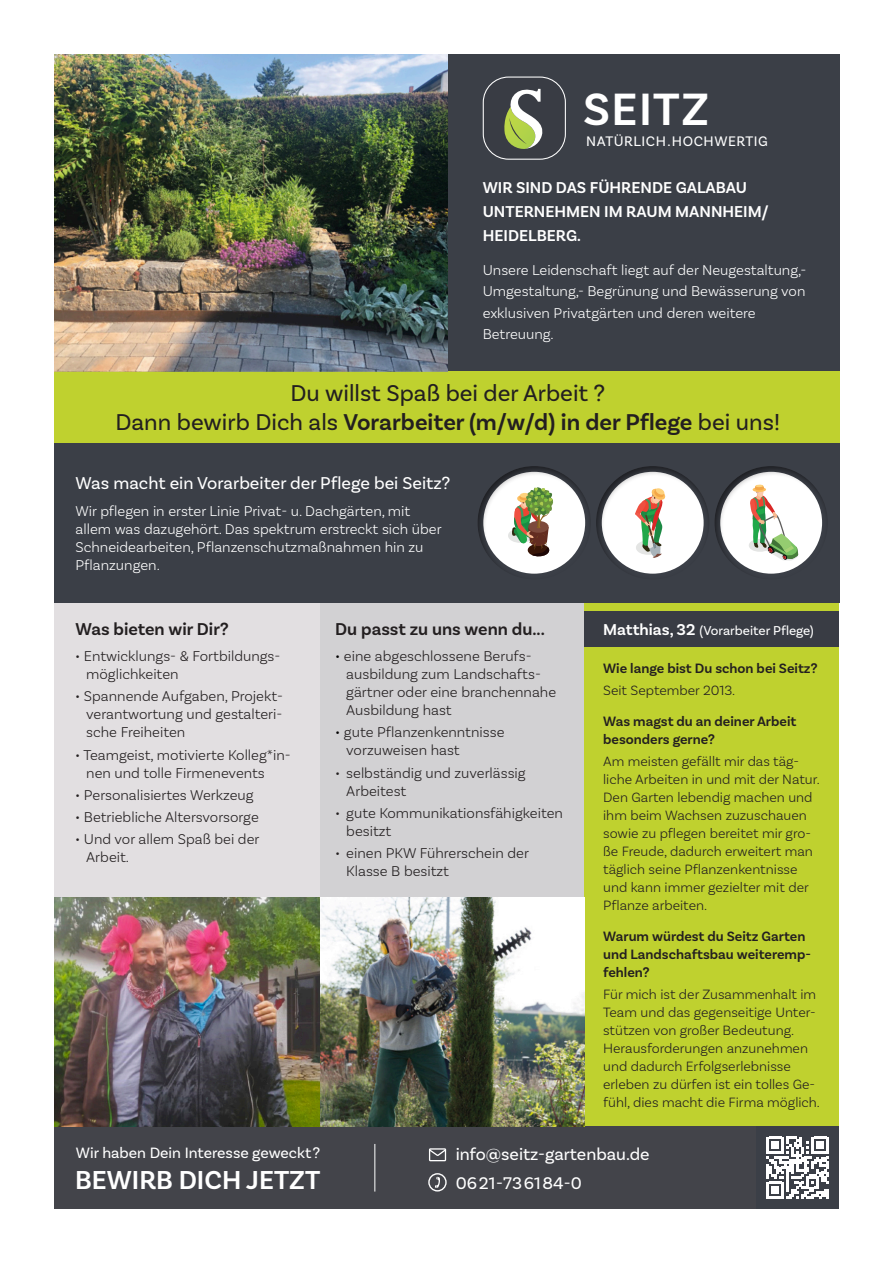
<style>
.page{position:relative;width:893px;height:1263px;background:#fff}
.page>*{position:absolute;margin:0;border:0;box-sizing:border-box;transform-origin:0 0}
.t1{font:600 47.55px "Basic Sans";letter-spacing:.03em;color:#fff}
.t2{font:600 27.3px "Basic Sans";color:#fff}
.t3{font:24px/28.8px "Basic Sans";color:#231f20;text-align:center}
.t4{font:18px "Basic Sans";color:#fff}
.t5{font:600 18px "Basic Sans";color:#231f20}
.t6{font:17.7px/28.5px "Basic Sans";color:#fff}
.t7{font:600 16.5px/24px "Basic Sans";color:#fff}
.t8{font:15.75px "Basic Sans";color:#fff}
.t9{font:300 15px/18px "Basic Sans";color:#231f20}
.t10{font:300 15px/18px "Basic Sans";color:#fff}
.t11{font:14.55px "Basic Sans";letter-spacing:.04em;color:#fff}
.t12{font:300 14.25px/18px "Basic Sans";color:#231f20}
.t13{font:600 14.25px/18px "Basic Sans";color:#231f20}
.t14{font:13.5px "Basic Sans";color:#fff}
.s1{font-weight:600}
.s2{color:#000}
.s3{font-weight:600;font-size:16.5px}
</style>
<div class="page">
<div style="left:54px;top:443px;width:786px;height:160px;background:#3b3f47"></div>
<div style="left:54px;top:603px;width:266px;height:523px;background:#e2dfe1"></div>
<div style="left:320px;top:603px;width:264px;height:523px;background:#d2d1d3"></div>
<div style="left:584px;top:603px;width:255px;height:523px;background:#bfd12f"></div>
<div style="left:54px;top:54px;width:786px;height:389px;background:#3b3f47"></div>
<div style="left:54px;top:371px;width:786px;height:72px;background:#bfd12f"></div>
<div style="left:584px;top:611px;width:255px;height:36px;background:#393c44"></div>
<div style="left:54px;top:1126px;width:785px;height:83px;background:#43444a"></div>
<svg style="left:504px;top:88px;width:39px;height:61px"></svg>
<div style="left:483px;top:77px;width:83px;height:83px;border:1px solid #fff;border-radius:25px"></div>
<svg style="left:429px;top:1148px;width:18px;height:14px"></svg>
<svg style="left:435px;top:1177px;width:5px;height:11px"></svg>
<div style="left:428px;top:1173px;width:19px;height:18px;border:1px solid #fff;border-radius:50%"></div>
<div style="left:756px;top:1126px;width:83px;height:83px;background:#3b3f47"></div>
<svg style="left:766px;top:1136px;width:63px;height:63px"></svg>
<hr style="left:374px;top:1144px;width:1px;height:47px;background:#fff">
<div style="left:475px;top:465px;width:117px;height:115px;background:#231f20;opacity:.65"></div>
<svg style="left:507px;top:487px;width:50px;height:70px;background:#b2af93"></svg>
<div style="left:712px;top:465px;width:117px;height:115px;background:#231f20;opacity:.65"></div>
<svg style="left:748px;top:484px;width:52px;height:77px;background:#d2d7c4"></svg>
<div style="left:594px;top:465px;width:117px;height:115px;background:#231f20;opacity:.65"></div>
<svg style="left:635px;top:488px;width:31px;height:70px;background:#c0b9a1"></svg>
<img style="left:54px;top:54px;width:394px;height:317px">
<img style="left:54px;top:897px;width:530px;height:229px">
<h1 class="t1" style="left:583px;top:81px;width:127px">SEITZ</h1>
<p class="t11" style="left:586px;top:132px;width:183px">NATÜRLICH.HOCHWERTIG</p>
<p class="t7" style="left:483px;top:176px;width:288px">WIR SIND DAS FÜHRENDE GALABAU<br>UNTERNEHMEN IM RAUM MANNHEIM/<br>HEIDELBERG.</p>
<p class="t10" style="left:483px;top:259px;width:325px;line-height:21.3px">Unsere Leidenschaft liegt auf der Neugestaltung,- Umgestaltung,- Begrünung und Bewässerung von exklusiven Privatgärten und deren weitere Betreuung.</p>
<h3 class="t3" style="left:115px;top:378px;width:666px">Du willst Spaß bei der Arbeit ?<br>Dann bewirb Dich als <span class="s1">Vorarbeiter (m/w/d) in der Pflege</span> bei uns!</h3>
<p class="t4" style="left:76px;top:472px;width:376px">Was macht ein Vorarbeiter der Pflege bei Seitz?</p>
<p class="t10" style="left:76px;top:502px;width:368px">Wir pflegen in erster Linie Privat- u. Dachgärten, mit allem was dazugehört. Das spektrum erstreckt sich über Schneidearbeiten, Pflanzenschutzmaßnahmen hin zu Pflanzungen.</p>
<p class="t5" style="left:76px;top:618px;width:154px">Was bieten wir Dir?</p>
<p class="t9" style="left:86px;top:647px;width:196px;text-indent:-11px">• Entwicklungs- &amp; Fortbildungs&shy;möglichkeiten</p>
<p class="t9" style="left:86px;top:687px;width:198px;text-align:justify;text-indent:-11px">• Spannende Aufgaben, Projekt&shy;verantwortung und gestalteri&shy;sche Freiheiten</p>
<p class="t9" style="left:86px;top:745px;width:206px;text-indent:-11px">• Teamgeist, motivierte Kolleg*in&shy;nen und tolle Firmenevents</p>
<p class="t9" style="left:75px;top:786px;width:180px">• Personalisiertes Werkzeug</p>
<p class="t9" style="left:75px;top:808px;width:185px">• Betriebliche Altersvorsorge</p>
<p class="t9" style="left:86px;top:830px;width:175px;text-indent:-11px">• Und vor allem Spaß bei der<br>Arbeit.</p>
<p class="t5" style="left:335px;top:618px;width:211px">Du passt zu uns wenn du...</p>
<p class="t9" style="left:346px;top:647px;width:211px;text-indent:-11px"><span class="s2">•</span> eine abgeschlossene Berufs&shy;ausbildung zum Landschafts&shy;gärtner oder eine branchennahe<br>Ausbildung hast</p>
<p class="t9" style="left:346px;top:723px;width:160px;text-indent:-11px"><span class="s2">•</span> gute Pflanzenkenntnisse vorzuweisen hast</p>
<p class="t9" style="left:346px;top:763px;width:181px;text-indent:-11px">• selbständig und zuverlässig<br>Arbeitest</p>
<p class="t9" style="left:346px;top:804px;width:218px;text-indent:-11px">• gute Kommunikationsfähigkeiten besitzt</p>
<p class="t9" style="left:346px;top:844px;width:184px;text-indent:-11px">• einen PKW Führerschein der<br>Klasse B besitzt</p>
<p class="t14" style="left:603px;top:622px;width:212px"><span class="s3">Matthias, 32</span> (Vorarbeiter Pflege)</p>
<p class="t13" style="left:603px;top:659px;width:216px">Wie lange bist Du schon bei Seitz?</p>
<p class="t12" style="left:603px;top:681px;width:134px">Seit September 2013.</p>
<p class="t13" style="left:603px;top:712px;width:195px">Was magst du an deiner Arbeit besonders gerne?</p>
<p class="t12" style="left:603px;top:752px;width:218px">Am meisten gefällt mir das täg&shy;liche Arbeiten in und mit der Natur.<br>Den Garten lebendig machen und ihm beim Wachsen zuzuschauen sowie zu pflegen bereitet mir gro&shy;ße Freude, dadurch erweitert man täglich seine Pflanzenkentnisse und kann immer gezielter mit der<br>Pflanze arbeiten.</p>
<p class="t13" style="left:603px;top:927px;width:209px">Warum würdest du Seitz Garten und Landschaftsbau weiteremp&shy;fehlen?</p>
<p class="t12" style="left:603px;top:985px;width:218px">Für mich ist der Zusammenhalt im<br>Team und das gegenseitige Unter&shy;stützen von großer Bedeutung.<br>Herausforderungen anzunehmen und dadurch Erfolgserlebnisse erleben zu dürfen ist ein tolles Ge&shy;fühl, dies macht die Firma möglich.</p>
<p class="t8" style="left:76px;top:1143px;width:246px">Wir haben Dein Interesse geweckt?</p>
<h2 class="t2" style="left:75px;top:1163px;width:247px">BEWIRB DICH JETZT</h2>
<p class="t6" style="left:456px;top:1140px;width:195px">info@seitz-gartenbau.de<br>0621-736184-0</p>
</div>
